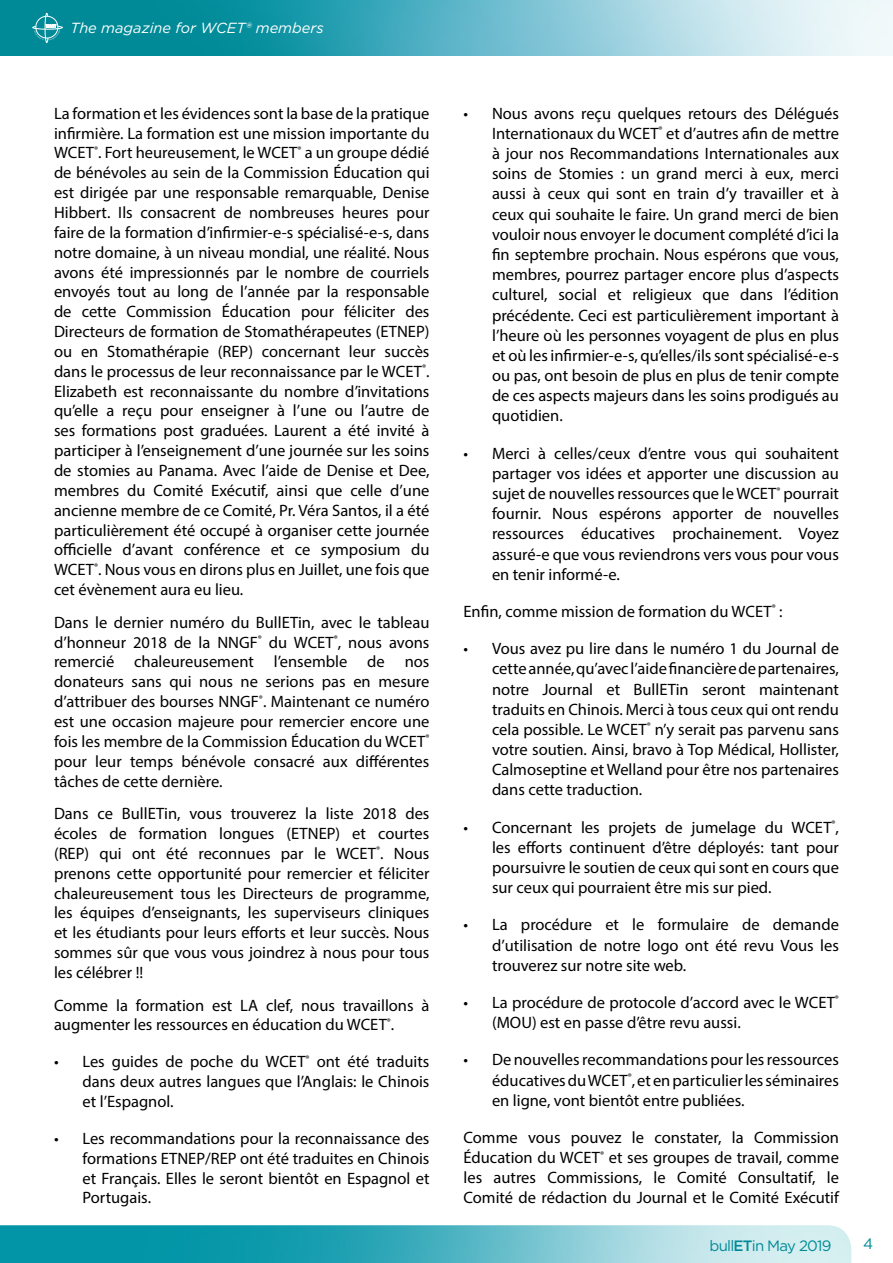
<style>
.page{position:relative;width:893px;height:1263px;background:#fff}
.page>*{position:absolute;margin:0;border:0;box-sizing:border-box;transform-origin:0 0}
._02_Bulletin_Galley{font:16.5px/19.8px "Myriad Pro";color:#000;text-align:justify}
.t1{font:15px "Gotham";letter-spacing:-.05em;color:#008a97}
.t2{font:italic 14.7px "Gotham";color:#fff}
.s1{font-weight:500}
</style>
<div class="page">
<img style="left:0;top:0;width:893px;height:55px">
<img style="left:0;top:1225px;width:851px;height:38px">
<svg style="left:32px;top:13px;width:31px;height:30px"></svg>
<p class="t2" style="left:71px;top:18px;width:255px">The magazine for WCET® members</p>
<p class="_02_Bulletin_Galley" style="left:54px;top:103px;width:377px">La formation et les évidences sont la base de la pratique infirmière. La formation est une mission importante du WCET<sup>®</sup>. Fort heureusement, le WCET<sup>®</sup> a un groupe dédié de bénévoles au sein de la Commission Éducation qui est dirigée par une responsable remarquable, Denise Hibbert. Ils consacrent de nombreuses heures pour faire de la formation d’infirmier-e-s spécialisé-e-s, dans notre domaine, à un niveau mondial, une réalité. Nous avons été impressionnés par le nombre de courriels envoyés tout au long de l’année par la responsable de cette Commission Éducation pour féliciter des Directeurs de formation de Stomathérapeutes (ETNEP) ou en Stomathérapie (REP) concernant leur succès dans le processus de leur reconnaissance par le WCET<sup>®</sup>.<br>Elizabeth est reconnaissante du nombre d’invitations qu’elle a reçu pour enseigner à l’une ou l’autre de ses formations post graduées. Laurent a été invité à participer à l’enseignement d’une journée sur les soins de stomies au Panama. Avec l’aide de Denise et Dee, membres du Comité Exécutif, ainsi que celle d’une ancienne membre de ce Comité, Pr. Véra Santos, il a été particulièrement été occupé à organiser cette journée officielle d’avant conférence et ce symposium du WCET<sup>®</sup>. Nous vous en dirons plus en Juillet, une fois que cet évènement aura eu lieu.</p>
<p class="_02_Bulletin_Galley" style="left:54px;top:612px;width:377px">Dans le dernier numéro du BullETin, avec le tableau d’honneur 2018 de la NNGF<sup>®</sup> du WCET<sup>®</sup>, nous avons remercié chaleureusement l’ensemble de nos donateurs sans qui nous ne serions pas en mesure d’attribuer des bourses NNGF<sup>®</sup>. Maintenant ce numéro est une occasion majeure pour remercier encore une fois les membre de la Commission Éducation du WCET<sup>® </sup>pour leur temps bénévole consacré aux différentes tâches de cette dernière.</p>
<p class="_02_Bulletin_Galley" style="left:54px;top:803px;width:377px">Dans ce BullETin, vous trouverez la liste 2018 des écoles de formation longues (ETNEP) et courtes (REP) qui ont été reconnues par le WCET<sup>®</sup>. Nous prenons cette opportunité pour remercier et féliciter chaleureusement tous les Directeurs de programme, les équipes d’enseignants, les superviseurs cliniques et les étudiants pour leurs efforts et leur succès. Nous sommes sûr que vous vous joindrez à nous pour tous les célébrer !!</p>
<p class="_02_Bulletin_Galley" style="left:54px;top:995px;width:377px">Comme la formation est LA clef, nous travaillons à augmenter les ressources en éducation du WCET<sup>®</sup>.</p>
<p class="_02_Bulletin_Galley" style="left:82px;top:1052px;width:348px;text-indent:-28px">• Les guides de poche du WCET<sup>®</sup> ont été traduits dans deux autres langues que l’Anglais: le Chinois et l’Espagnol.</p>
<p class="_02_Bulletin_Galley" style="left:82px;top:1128px;width:348px;text-indent:-28px">• Les recommandations pour la reconnaissance des formations ETNEP/REP ont été traduites en Chinois et Français. Elles le seront bientôt en Espagnol et Portugais.</p>
<p class="_02_Bulletin_Galley" style="left:492px;top:103px;width:349px;line-height:20.2px;text-indent:-28px">• Nous avons reçu quelques retours des Délégués Internationaux du WCET<sup>®</sup> et d’autres afin de mettre à jour nos Recommandations Internationales aux soins de Stomies : un grand merci à eux, merci aussi à ceux qui sont en train d’y travailler et à ceux qui souhaite le faire. Un grand merci de bien vouloir nous envoyer le document complété d’ici la fin septembre prochain. Nous espérons que vous, membres, pourrez partager encore plus d’aspects culturel, social et religieux que dans l’édition précédente. Ceci est particulièrement important à l’heure où les personnes voyagent de plus en plus et où les infirmier-e-s, qu’elles/ils sont spécialisé-e-s ou pas, ont besoin de plus en plus de tenir compte de ces aspects majeurs dans les soins prodigués au quotidien.</p>
<p class="_02_Bulletin_Galley" style="left:492px;top:443px;width:348px;line-height:20.2px;text-indent:-28px">• Merci à celles/ceux d’entre vous qui souhaitent partager vos idées et apporter une discussion au sujet de nouvelles ressources que le WCET<sup>®</sup> pourrait fournir. Nous espérons apporter de nouvelles ressources éducatives prochainement. Voyez assuré-e que vous reviendrons vers vous pour vous en tenir informé-e.</p>
<p class="_02_Bulletin_Galley" style="left:463px;top:601px;width:321px">Enfin, comme mission de formation du WCET<sup>®</sup> :</p>
<p class="_02_Bulletin_Galley" style="left:492px;top:638px;width:349px;line-height:20.2px;text-indent:-28px">• Vous avez pu lire dans le numéro 1 du Journal de cette année, qu’avec l’aide financière de partenaires, notre Journal et BullETin seront maintenant traduits en Chinois. Merci à tous ceux qui ont rendu cela possible. Le WCET<sup>®</sup> n’y serait pas parvenu sans votre soutien. Ainsi, bravo à Top Médical, Hollister, Calmoseptine et Welland pour être nos partenaires dans cette traduction.</p>
<p class="_02_Bulletin_Galley" style="left:492px;top:817px;width:348px;line-height:20.2px;text-indent:-29px">• Concernant les projets de jumelage du WCET<sup>®</sup>, les efforts continuent d’être déployés: tant pour poursuivre le soutien de ceux qui sont en cours que sur ceux qui pourraient être mis sur pied.</p>
<p class="_02_Bulletin_Galley" style="left:492px;top:914px;width:348px;line-height:20.2px;text-indent:-28px">• La procédure et le formulaire de demande d’utilisation de notre logo ont été revu Vous les trouverez sur notre site web.</p>
<p class="_02_Bulletin_Galley" style="left:492px;top:992px;width:348px;line-height:20.2px;text-indent:-28px">• La procédure de protocole d’accord avec le WCET<sup>® </sup>(MOU) est en passe d’être revu aussi.</p>
<p class="_02_Bulletin_Galley" style="left:492px;top:1049px;width:348px;line-height:20.2px;text-indent:-28px">• De nouvelles recommandations pour les ressources éducatives du WCET<sup>®</sup>, et en particulier les séminaires en ligne, vont bientôt entre publiées.</p>
<p class="_02_Bulletin_Galley" style="left:463px;top:1127px;width:377px;line-height:20.2px">Comme vous pouvez le constater, la Commission Éducation du WCET<sup>®</sup> et ses groupes de travail, comme les autres Commissions, le Comité Consultatif, le Comité de rédaction du Journal et le Comité Exécutif</p>
<p class="t1" style="left:709px;top:1235px;width:124px">bull<span class="s1">ET</span>in May 2019</p>
<p class="t1" style="left:863px;top:1234px;width:12px">4</p>
</div>
